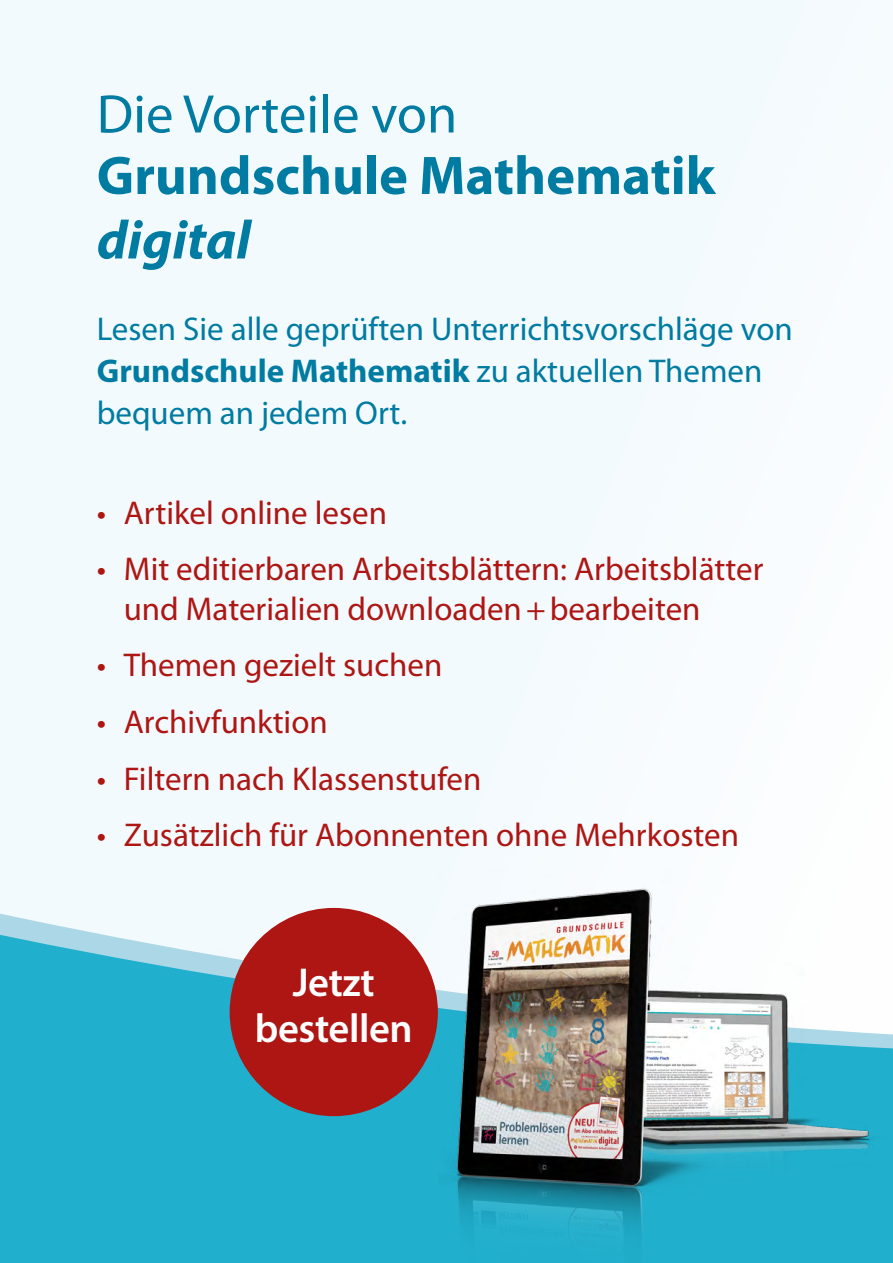
<style>
.page{position:relative;width:893px;height:1263px;background:#f3fafe}
.page>*{position:absolute;margin:0;border:0;box-sizing:border-box;transform-origin:0 0}
.t1{font:700 54.75px "Myriad Pro";color:#007ba1}
.t2{font:54.75px "Myriad Pro";color:#007ba1}
.t3{font:italic 700 54.75px "Myriad Pro";color:#007ba1}
.t4{font:600 40.5px/46.5px "Myriad Pro";letter-spacing:-.01em;color:#fff;text-align:center}
.t5{font:33px/39.6px "Myriad Pro";color:#ae1613}
.t6{font:33px/42px "Myriad Pro";color:#007ba1}
.s1{font-weight:700}
</style>
<div class="page">
<svg style="left:0;top:907px;width:439px;height:356px;background:#39b7d2"></svg>
<div style="left:230px;top:908px;width:208px;height:208px;background:#ae1613;border-radius:50%"></div>
<img style="left:439px;top:769px;width:454px;height:494px">
<h1 class="t2" style="left:97px;top:84px;width:362px">Die Vorteile von</h1>
<h1 class="t1" style="left:97px;top:140px;width:620px">Grundschule Mathematik</h1>
<h1 class="t3" style="left:97px;top:204px;width:155px">digital</h1>
<p class="t6" style="left:97px;top:309px;width:697px">Lesen Sie alle geprüften Unterrichtsvorschläge von<br><span class="s1">Grundschule Mathematik</span> zu aktuellen Themen bequem an jedem Ort.</p>
<p class="t5" style="left:97px;top:493px;width:292px">• Artikel online lesen</p>
<p class="t5" style="left:124px;top:550px;width:641px;text-indent:-27px">• Mit editierbaren Arbeitsblättern: Arbeitsblätter und Materialien downloaden+bearbeiten</p>
<p class="t5" style="left:97px;top:646px;width:347px">• Themen gezielt suchen</p>
<p class="t5" style="left:97px;top:703px;width:233px">• Archivfunktion</p>
<p class="t5" style="left:97px;top:759px;width:386px">• Filtern nach Klassenstufen</p>
<p class="t5" style="left:97px;top:816px;width:644px">• Zusätzlich für Abonnenten ohne Mehrkosten</p>
<p class="t4" style="left:255px;top:958px;width:159px">Jetzt bestellen</p>
</div>
